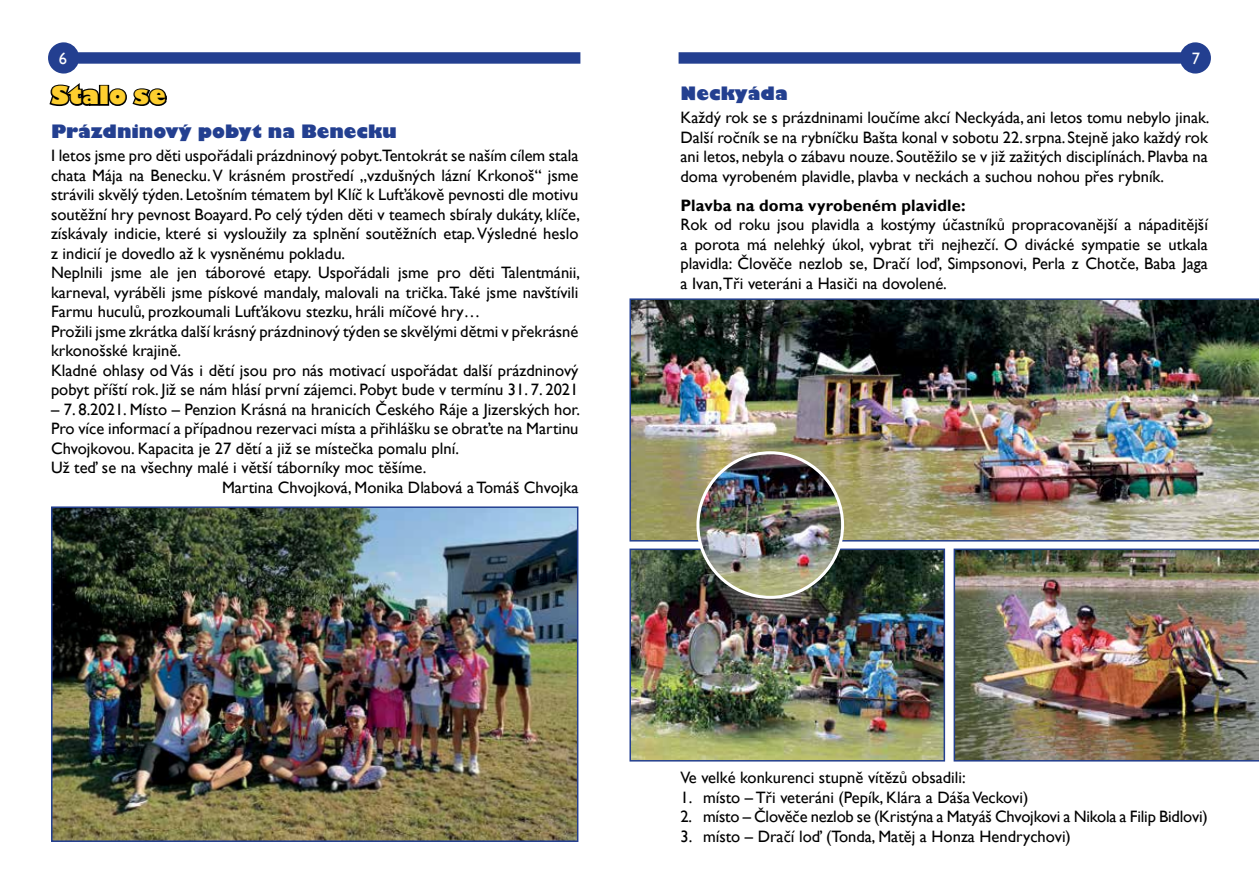
<style>
.page{position:relative;width:1259px;height:893px;background:#fff}
.page>*{position:absolute;margin:0;border:0;box-sizing:border-box;transform-origin:0 0}
.t1{font:800 24px "Gill Sans";color:#fdce2f}
.t2{font:800 18px "Gill Sans";color:#233f90}
.t3{font:16.5px/19.5px "Gill Sans";color:#000;text-align:justify}
.t4{font:700 16.5px "Gill Sans";letter-spacing:.005em;color:#000}
.t5{font:16.5px "Gill Sans";color:#fff}
</style>
<div class="page">
<svg style="left:678px;top:42px;width:533px;height:32px"></svg>
<svg style="left:48px;top:42px;width:532px;height:32px"></svg>
<svg style="left:49px;top:83px;width:118px;height:24px"></svg>
<img style="left:54px;top:509px;width:521px;height:330px">
<div style="left:51px;top:506px;width:527px;height:336px;border:2px solid #233f90"></div>
<img style="left:629px;top:298px;width:630px;height:244px">
<img style="left:953px;top:549px;width:306px;height:212px">
<img style="left:632px;top:552px;width:310px;height:206px">
<div style="left:629px;top:549px;width:316px;height:212px;border:2px solid #233f90"></div>
<img style="left:698px;top:453px;width:144px;height:144px;border-radius:72px">
<div style="left:696px;top:451px;width:148px;height:148px;border:3px solid #fff;border-radius:50%"></div>
<p class="t5" style="left:59px;top:49px;width:10px">6</p>
<p class="t5" style="left:1191px;top:49px;width:10px">7</p>
<h1 class="t1" style="left:51px;top:80px;width:116px">Stalo se</h1>
<p class="t2" style="left:51px;top:120px;width:347px">Prázdninový pobyt na Benecku</p>
<p class="t3" style="left:51px;top:146px;width:530px;text-align:left">I letos jsme pro děti uspořádali prázdninový pobyt.Tentokrát se naším cílem stala chata Mája na Benecku. V krásném prostředí „vzdušných lázní Krkonoš“ jsme strávili skvělý týden. Letošním tématem byl Klíč k Lufťákově pevnosti dle motivu soutěžní hry pevnost Boayard. Po celý týden děti v teamech sbíraly dukáty, klíče, získávaly indicie, které si vysloužily za splnění soutěžních etap. Výsledné heslo z indicií je dovedlo až k vysněnému pokladu.<br>Neplnili jsme ale jen táborové etapy. Uspořádali jsme pro děti Talentmánii, karneval, vyráběli jsme pískové mandaly, malovali na trička. Také jsme navštívili Farmu huculů, prozkoumali Lufťákovu stezku, hráli míčové hry…<br>Prožili jsme zkrátka další krásný prázdninový týden se skvělými dětmi v překrásné krkonošské krajině.<br>Kladné ohlasy od Vás i dětí jsou pro nás motivací uspořádat další prázdninový pobyt příští rok. Již se nám hlásí první zájemci. Pobyt bude v termínu 31. 7. 2021</p>
<p class="t3" style="left:51px;top:400px;width:530px">– 7. 8.2021. Místo – Penzion Krásná na hranicích Českého Ráje a Jizerských hor.</p>
<p class="t3" style="left:51px;top:419px;width:529px">Pro více informací a případnou rezervaci místa a přihlášku se obraťte na Martinu</p>
<p class="t3" style="left:51px;top:439px;width:409px">Chvojkovou. Kapacita je 27 dětí a již se místečka pomalu plní.</p>
<p class="t3" style="left:51px;top:458px;width:377px">Už teď se na všechny malé i větší táborníky moc těšíme.</p>
<p class="t3" style="left:222px;top:478px;width:358px">Martina Chvojková, Monika Dlabová a Tomáš Chvojka</p>
<p class="t2" style="left:680px;top:82px;width:109px">Neckyáda</p>
<p class="t3" style="left:680px;top:108px;width:530px">Každý rok se s prázdninami loučíme akcí Neckyáda, ani letos tomu nebylo jinak.<br>Další ročník se na rybníčku Bašta konal v sobotu 22. srpna. Stejně jako každý rok ani letos, nebyla o zábavu nouze. Soutěžilo se v již zažitých disciplínách. Plavba na doma vyrobeném plavidle, plavba v neckách a suchou nohou přes rybník.</p>
<p class="t4" style="left:680px;top:195px;width:286px">Plavba na doma vyrobeném plavidle:</p>
<p class="t3" style="left:680px;top:215px;width:529px">Rok od roku jsou plavidla a kostýmy účastníků propracovanější a nápaditější a porota má nelehký úkol, vybrat tři nejhezčí. O divácké sympatie se utkala plavidla: Člověče nezlob se, Dračí loď, Simpsonovi, Perla z Chotče, Baba Jaga a Ivan,Tři veteráni a Hasiči na dovolené.</p>
<p class="t3" style="left:680px;top:768px;width:286px">Ve velké konkurenci stupně vítězů obsadili:</p>
<p class="t3" style="left:680px;top:788px;width:349px">1. místo – Tři veteráni (Pepík, Klára a Dáša Veckovi)</p>
<p class="t3" style="left:680px;top:807px;width:529px">2. místo – Člověče nezlob se (Kristýna a Matyáš Chvojkovi a Nikola a Filip Bidlovi)</p>
<p class="t3" style="left:680px;top:827px;width:392px">3. místo – Dračí loď (Tonda, Matěj a Honza Hendrychovi)</p>
</div>
